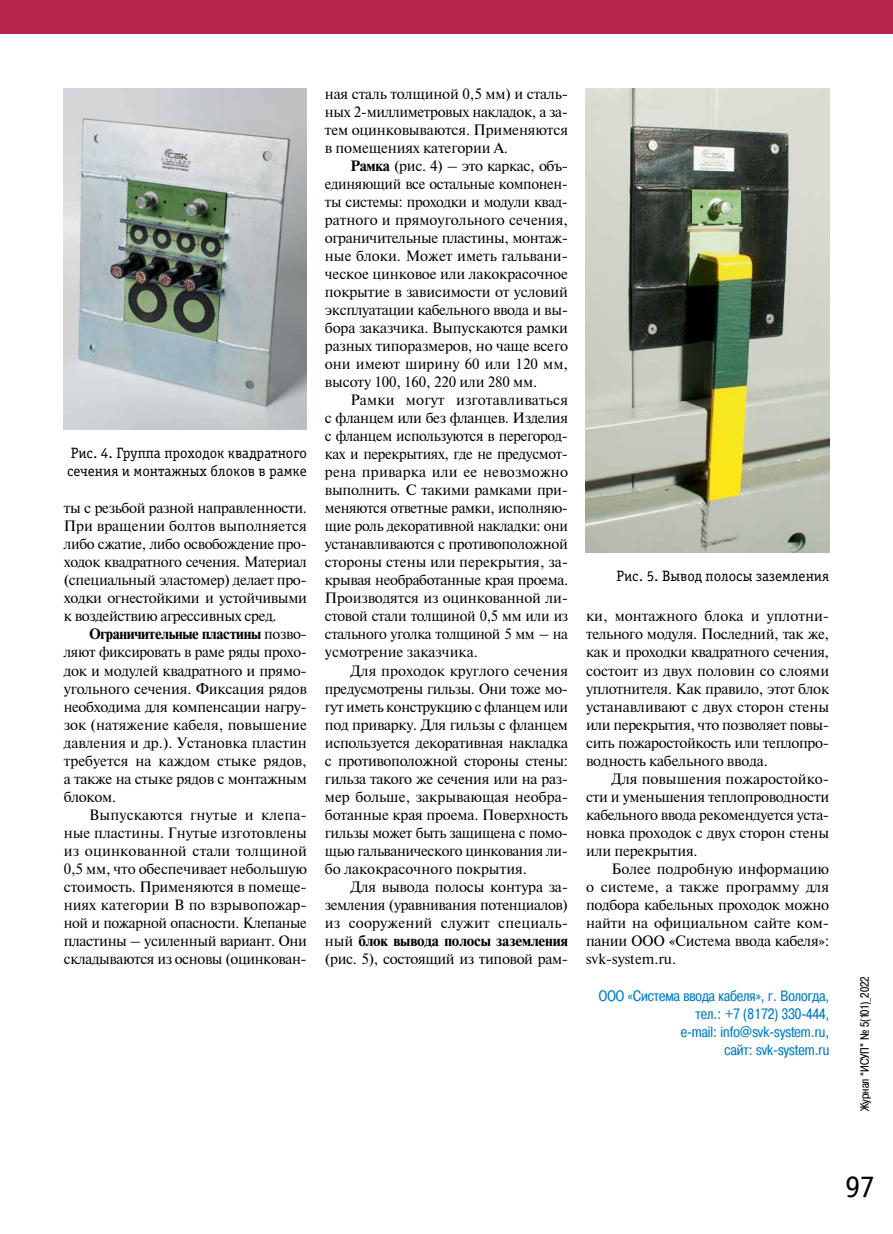
<style>
.page{position:relative;width:893px;height:1234px;background:#fff}
.page>*{position:absolute;margin:0;border:0;box-sizing:border-box;transform-origin:0 0}
.t1{font:31.5px "Officina Serif Book C";color:#000}
.t2{font:15px/18px "Newton";letter-spacing:-.02em;color:#000;text-align:justify}
.t3{font:15px/18px "Pragmatica Cond C";color:#007dc5;text-align:right}
.t4{font:15px/18px "Officina Serif Book C";color:#000}
.t5{font:12px "Pragmatica Cond C";color:#000}
.s1{font-weight:700}
</style>
<div class="page">
<div style="left:0;top:0;width:893px;height:34px;background:#b7274c"></div>
<img style="left:64px;top:88px;width:243px;height:341px">
<img style="left:586px;top:88px;width:243px;height:464px">
<p class="t4" style="left:67px;top:444px;width:241px">Рис. 4. Группа проходок квадратного сечения и монтажных блоков в рамке</p>
<p class="t2" style="left:64px;top:498px;width:245px">ты с резьбой разной направленности.<br>При вращении болтов выполняется либо сжатие, либо освобождение про&shy;ходок квадратного сечения. Материал (специальный эластомер) делает про&shy;ходки огнестойкими и устойчивыми к воздействию агрессивных сред.</p>
<p class="t2" style="left:64px;top:624px;width:245px;text-indent:26px"><span class="s1">Ограничительные пластины</span> позво&shy;ляют фиксировать в раме ряды прохо&shy;док и модулей квадратного и прямо&shy;угольного сечения. Фиксация рядов необходима для компенсации нагру&shy;зок (натяжение кабеля, повышение давления и др.). Установка пластин требуется на каждом стыке рядов, а также на стыке рядов с монтажным блоком.</p>
<p class="t2" style="left:64px;top:804px;width:245px;text-indent:26px">Выпускаются гнутые и клепа&shy;ные пластины. Гнутые изготовлены из оцинкованной стали толщиной 0,5 мм, что обеспечивает небольшую стоимость. Применяются в помеще&shy;ниях категории В по взрывопожар&shy;ной и пожарной опасности. Клепаные пластины – усиленный вариант. Они складываются из основы (оцинкован-</p>
<p class="t2" style="left:325px;top:84px;width:245px">ная сталь толщиной 0,5 мм) и сталь&shy;ных 2‑миллиметровых накладок, а за&shy;тем оцинковываются. Применяются в помещениях категории А.</p>
<p class="t2" style="left:325px;top:156px;width:245px;text-indent:26px"><span class="s1">Рамка</span> (рис. 4) – это каркас, объ&shy;единяющий все остальные компонен&shy;ты системы: проходки и модули квад&shy;ратного и прямоугольного сечения, ограничительные пластины, монтаж&shy;ные блоки. Может иметь гальвани&shy;ческое цинковое или лакокрасочное покрытие в зависимости от условий эксплуатации кабельного ввода и вы&shy;бора заказчика. Выпускаются рамки разных типоразмеров, но чаще всего они имеют ширину 60 или 120 мм, высоту 100, 160, 220 или 280 мм.</p>
<p class="t2" style="left:325px;top:390px;width:245px;text-indent:26px">Рамки могут изготавливаться с фланцем или без фланцев. Изделия с фланцем используются в перегород&shy;ках и перекрытиях, где не предусмот&shy;рена приварка или ее невозможно выполнить. С такими рамками при&shy;меняются ответные рамки, исполняю&shy;щие роль декоративной накладки: они устанавливаются с противоположной стороны стены или перекрытия, за&shy;крывая необработанные края проема.<br>Производятся из оцинкованной ли&shy;стовой стали толщиной 0,5 мм или из стального уголка толщиной 5 мм – на усмотрение заказчика.</p>
<p class="t2" style="left:325px;top:660px;width:245px;text-align:left;text-indent:26px">Для проходок круглого сечения предусмотрены гильзы. Они тоже мо&shy;гут иметь конструкцию с фланцем или под приварку. Для гильзы с фланцем используется декоративная накладка с противоположной стороны стены: гильза такого же сечения или на раз&shy;мер больше, закрывающая необра&shy;ботанные края проема. Поверхность гильзы может быть защищена с помо&shy;щью гальванического цинкования ли&shy;бо лакокрасочного покрытия.</p>
<p class="t2" style="left:325px;top:876px;width:245px;text-indent:26px">Для вывода полосы контура за&shy;земления (уравнивания потенциалов) из сооружений служит специаль&shy;ный <span class="s1">блок вывода полосы заземления </span>(рис. 5), состоящий из типовой рам-</p>
<p class="t4" style="left:617px;top:567px;width:214px">Рис. 5. Вывод полосы заземления</p>
<p class="t2" style="left:586px;top:606px;width:245px">ки, монтажного блока и уплотни&shy;тельного модуля. Последний, так же, как и проходки квадратного сечения, состоит из двух половин со слоями уплотнителя. Как правило, этот блок устанавливают с двух сторон стены или перекрытия, что позволяет повы&shy;сить пожаростойкость или теплопро&shy;водность кабельного ввода.</p>
<p class="t2" style="left:586px;top:768px;width:245px;text-indent:26px">Для повышения пожаростойко&shy;сти и уменьшения теплопроводности кабельного ввода рекомендуется уста&shy;новка проходок с двух сторон стены или перекрытия.</p>
<p class="t2" style="left:586px;top:858px;width:245px;text-indent:26px">Более подробную информацию о системе, а также программу для подбора кабельных проходок можно найти на официальном сайте ком&shy;пании ООО «Система ввода кабеля»: svk-system.ru.</p>
<p class="t3" style="left:599px;top:986px;width:232px">ООО «Система ввода кабеля», г. Вологда, тел.: +7 (8172) 330-444,<br>e‑mail: info@svk-system.ru,<br>сайт: svk-system.ru</p>
<p class="t5" style="left:858px;top:1110px;width:136px;rotate:-90deg">Журнал “ИСУП” № 5(101)_2022</p>
<h1 class="t1" style="left:845px;top:1168px;width:32px">97</h1>
</div>
